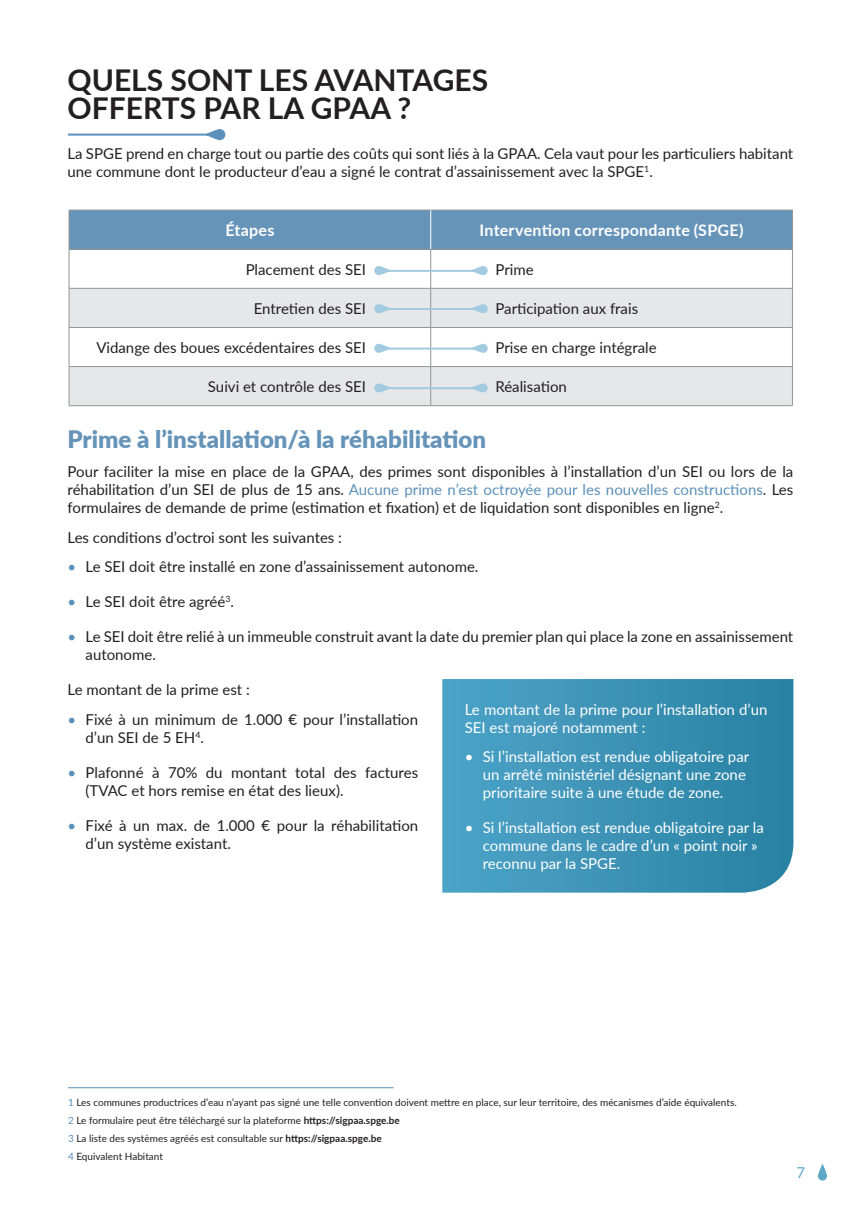
<style>
.page{position:relative;width:862px;height:1214px;background:#fff}
.page>*{position:absolute;margin:0;border:0;box-sizing:border-box;transform-origin:0 0}
.t1{font:700 30px/28px "Lato";color:#231f20}
.t2{font:900 24px "Lato";color:#6694b9}
.t3{font:700 16px "Lato";letter-spacing:.015em;color:#fff}
.t4{font:15px/18px "Lato";color:#231f20}
.t5{font:15px/18px "Lato";color:#fff}
.t6{font:15px "Lato";color:#5da7c8}
.t7{font:10px/17.6px "Lato";color:#231f20}
.s1{color:#5a90b9}
.s2{font-weight:700}
</style>
<div class="page">
<svg style="left:818px;top:1163px;width:9px;height:17px"></svg>
<hr style="left:68px;top:134px;width:142px;height:2px;background:#5a90b9">
<div style="left:207px;top:130px;width:17px;height:9px;background:#5a90b9;border-radius:5px"></div>
<div style="left:206px;top:129px;width:19px;height:11px;border:2px solid #5a90b9;border-radius:5px"></div>
<div style="left:69px;top:210px;width:362px;height:39px;background:#6694b9"></div>
<div style="left:431px;top:210px;width:361px;height:39px;background:#6694b9"></div>
<svg style="left:70px;top:289px;width:722px;height:116px;fill:#e6e7e9"></svg>
<hr style="left:69px;top:210px;width:362px;height:1px;background:#929595">
<hr style="left:69px;top:210px;width:1px;height:39px;background:#929595">
<hr style="left:431px;top:210px;width:361px;height:1px;background:#929595">
<hr style="left:792px;top:210px;width:1px;height:39px;background:#929595">
<hr style="left:69px;top:249px;width:362px;height:1px;background:#929595">
<hr style="left:69px;top:249px;width:1px;height:39px;background:#929595">
<hr style="left:431px;top:249px;width:361px;height:1px;background:#929595">
<hr style="left:430px;top:249px;width:1px;height:39px;background:#929595">
<hr style="left:792px;top:249px;width:1px;height:39px;background:#929595">
<hr style="left:69px;top:288px;width:362px;height:1px;background:#929595">
<hr style="left:69px;top:288px;width:1px;height:39px;background:#929595">
<hr style="left:431px;top:288px;width:361px;height:1px;background:#929595">
<hr style="left:430px;top:288px;width:1px;height:39px;background:#929595">
<hr style="left:792px;top:288px;width:1px;height:39px;background:#929595">
<hr style="left:69px;top:327px;width:362px;height:1px;background:#929595">
<hr style="left:69px;top:327px;width:1px;height:39px;background:#929595">
<hr style="left:431px;top:327px;width:361px;height:1px;background:#929595">
<hr style="left:430px;top:327px;width:1px;height:39px;background:#929595">
<hr style="left:792px;top:327px;width:1px;height:39px;background:#929595">
<hr style="left:69px;top:366px;width:362px;height:1px;background:#929595">
<hr style="left:69px;top:367px;width:1px;height:38px;background:#929595">
<hr style="left:431px;top:366px;width:361px;height:1px;background:#929595">
<hr style="left:430px;top:367px;width:1px;height:38px;background:#929595">
<hr style="left:792px;top:367px;width:1px;height:38px;background:#929595">
<hr style="left:69px;top:405px;width:362px;height:1px;background:#929595">
<hr style="left:431px;top:405px;width:361px;height:1px;background:#929595">
<hr style="left:430px;top:210px;width:1px;height:39px;background:#fff">
<hr style="left:380px;top:270px;width:95px;height:2px;background:#a2cae1">
<svg style="left:471px;top:266px;width:17px;height:9px"></svg>
<svg style="left:374px;top:266px;width:17px;height:9px"></svg>
<hr style="left:380px;top:308px;width:95px;height:2px;background:#a2cae1">
<svg style="left:471px;top:304px;width:17px;height:9px"></svg>
<svg style="left:374px;top:304px;width:17px;height:9px"></svg>
<hr style="left:380px;top:347px;width:95px;height:2px;background:#a2cae1">
<svg style="left:471px;top:344px;width:17px;height:9px"></svg>
<svg style="left:374px;top:344px;width:17px;height:9px"></svg>
<hr style="left:380px;top:387px;width:95px;height:2px;background:#a2cae1">
<svg style="left:471px;top:383px;width:17px;height:9px"></svg>
<svg style="left:374px;top:383px;width:17px;height:9px"></svg>
<hr style="left:68px;top:1087px;width:325px;height:1px;background:#5a90b9">
<svg style="left:442px;top:679px;width:351px;height:213px;background:#3d93b6"></svg>
<h1 class="t1" style="left:68px;top:64px;width:422px">QUELS SONT LES AVANTAGES<br>OFFERTS PAR LA GPAA ?</h1>
<p class="t4" style="left:68px;top:144px;width:727px">La SPGE prend en charge tout ou partie des coûts qui sont liés à la GPAA. Cela vaut pour les particuliers habitant une commune dont le producteur d’eau a signé le contrat d’assainissement avec la SPGE<sup>1</sup>.</p>
<p class="t3" style="left:225px;top:218px;width:51px">Étapes</p>
<p class="t3" style="left:479px;top:218px;width:265px">Intervention correspondante (SPGE)</p>
<p class="t4" style="left:246px;top:260px;width:122px">Placement des SEI</p>
<p class="t4" style="left:495px;top:260px;width:40px">Prime</p>
<p class="t4" style="left:254px;top:299px;width:114px">Entretien des SEI</p>
<p class="t4" style="left:495px;top:299px;width:144px">Participation aux frais</p>
<p class="t4" style="left:96px;top:338px;width:271px">Vidange des boues excédentaires des SEI</p>
<p class="t4" style="left:495px;top:338px;width:163px">Prise en charge intégrale</p>
<p class="t4" style="left:208px;top:377px;width:159px">Suivi et contrôle des SEI</p>
<p class="t4" style="left:495px;top:377px;width:73px">Réalisation</p>
<h2 class="t2" style="left:68px;top:421px;width:420px">Prime à l’installation/à la réhabilitation</h2>
<p class="t4" style="left:68px;top:462px;width:727px;text-align:justify">Pour faciliter la mise en place de la GPAA, des primes sont disponibles à l’installation d’un SEI ou lors de la réhabilitation d’un SEI de plus de 15 ans. <span class="s1">Aucune prime n’est octroyée pour les nouvelles constructions</span>. Les formulaires de demande de prime (estimation et fixation) et de liquidation sont disponibles en ligne<sup>2</sup>.</p>
<p class="t4" style="left:68px;top:527px;width:276px">Les conditions d’octroi sont les suivantes :</p>
<p class="t4" style="left:68px;top:557px;width:412px"><span class="s1">•</span> Le SEI doit être installé en zone d’assainissement autonome.</p>
<p class="t4" style="left:68px;top:592px;width:168px"><span class="s1">•</span> Le SEI doit être agréé<sup>3</sup>.</p>
<p class="t4" style="left:86px;top:627px;width:709px;text-indent:-18px"><span class="s1">•</span> Le SEI doit être relié à un immeuble construit avant la date du premier plan qui place la zone en assainissement autonome.</p>
<p class="t4" style="left:68px;top:680px;width:184px">Le montant de la prime est :</p>
<p class="t4" style="left:86px;top:709px;width:334px;text-indent:-18px"><span class="s1">•</span> Fixé à un minimum de 1.000 € pour l’installation d’un SEI de 5 EH<sup>4</sup>.</p>
<p class="t4" style="left:86px;top:762px;width:334px;text-indent:-18px"><span class="s1">•</span> Plafonné à 70% du montant total des factures (TVAC et hors remise en état des lieux).</p>
<p class="t4" style="left:86px;top:815px;width:334px;text-indent:-18px"><span class="s1">•</span> Fixé à un max. de 1.000 € pour la réhabilitation d’un système existant.</p>
<p class="t5" style="left:465px;top:699px;width:304px">Le montant de la prime pour l’installation d’un<br>SEI est majoré notamment :</p>
<p class="t5" style="left:483px;top:746px;width:268px;text-indent:-18px">• Si l’installation est rendue obligatoire par un arrêté ministériel désignant une zone prioritaire suite à une étude de zone.</p>
<p class="t5" style="left:483px;top:817px;width:282px;text-indent:-18px">• Si l’installation est rendue obligatoire par la commune dans le cadre d’un « point noir » reconnu par la SPGE.</p>
<p class="t7" style="left:68px;top:1093px;width:670px"><span class="s1">1</span> Les communes productrices d’eau n’ayant pas signé une telle convention doivent mettre en place, sur leur territoire, des mécanismes d’aide équivalents.<br><span class="s1">2</span> Le formulaire peut être téléchargé sur la plateforme <span class="s2">https://sigpaa.spge.be<br></span><span class="s1">3</span> La liste des systèmes agréés est consultable sur <span class="s2">https://sigpaa.spge.be<br></span><span class="s1">4</span> Equivalent Habitant</p>
<p class="t6" style="left:796px;top:1161px;width:10px">7</p>
</div>
